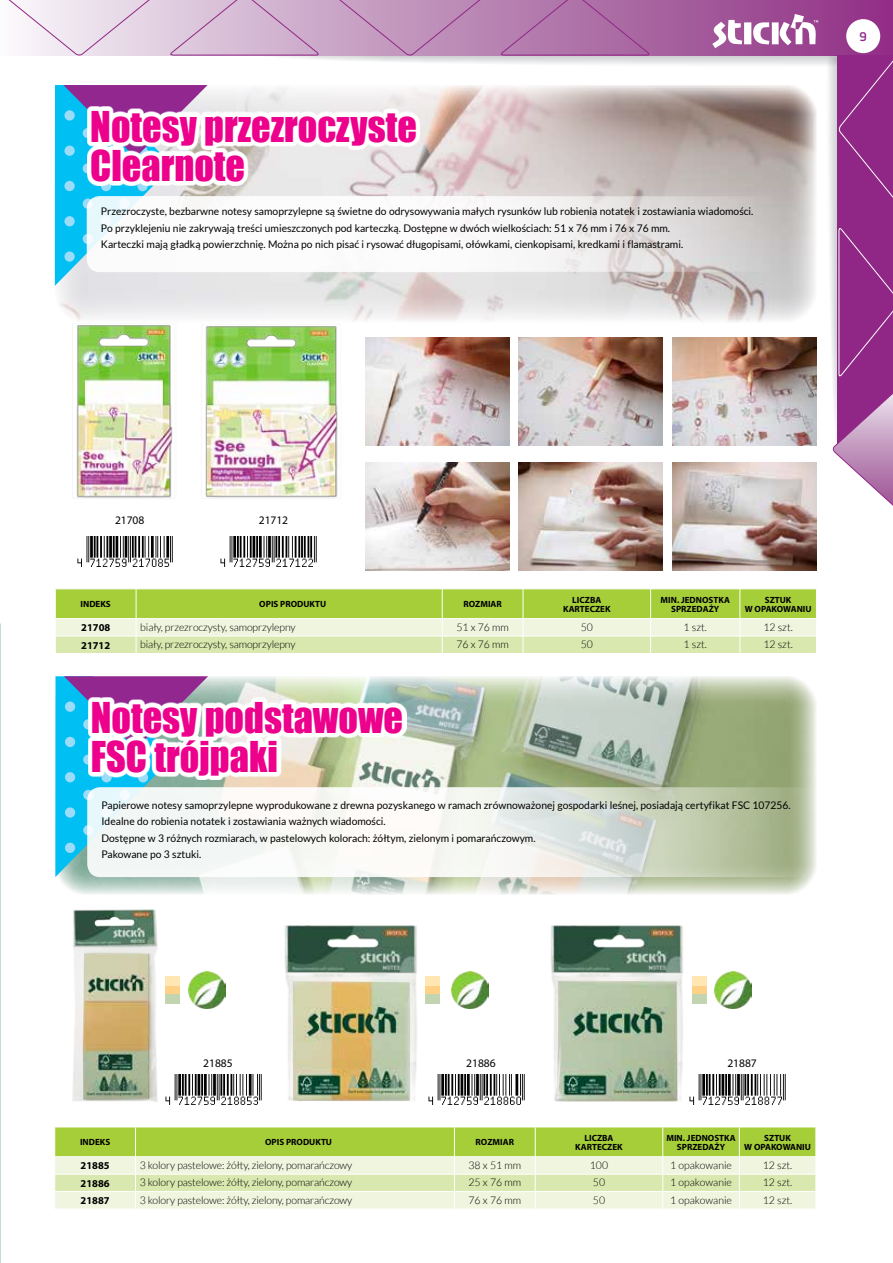
<style>
.page{position:relative;width:893px;height:1263px;background:#fff}
.page>*{position:absolute;margin:0;border:0;box-sizing:border-box;transform-origin:0 0}
.t1{font:39px/39px "Impact";color:#ec008c}
.t2{font:500 13.5px "Ample Soft";color:#92278f}
.t3{font:11.55px "Myriad Pro";letter-spacing:-.005em;color:#000}
.t4{font:10.5px/16.5px "Lato";color:#000}
.t5{font:300 10.5px "Lato";letter-spacing:-.01em;color:#000}
.t6{font:700 10.5px "Myriad Pro";color:#000}
.t7{font:700 9px/9px "Myriad Pro";color:#000;text-align:center}
</style>
<div class="page">
<svg style="left:55px;top:589px;width:762px;height:64px;background:#c8e088"></svg>
<hr style="left:55px;top:618px;width:81px;height:1px;background:#fff">
<hr style="left:56px;top:636px;width:80px;height:1px;background:#fff">
<hr style="left:136px;top:618px;width:306px;height:1px;background:#fff">
<hr style="left:442px;top:618px;width:81px;height:1px;background:#fff">
<hr style="left:523px;top:618px;width:128px;height:1px;background:#fff">
<hr style="left:651px;top:618px;width:89px;height:1px;background:#fff">
<hr style="left:740px;top:618px;width:77px;height:1px;background:#fff">
<img style="left:77px;top:537px;width:96px;height:30px">
<img style="left:220px;top:537px;width:97px;height:30px">
<img style="left:518px;top:525px;width:144px;height:45px">
<img style="left:672px;top:525px;width:145px;height:45px">
<img style="left:366px;top:525px;width:144px;height:45px">
<img style="left:8px;top:0;width:885px;height:525px">
<img style="left:59px;top:676px;width:757px;height:218px">
<svg style="left:55px;top:676px;width:153px;height:201px;background:#4299d0"></svg>
<svg style="left:87px;top:787px;width:746px;height:90px"></svg>
<svg style="left:88px;top:697px;width:318px;height:83px"></svg>
<svg style="left:54px;top:1127px;width:762px;height:82px;background:#d1e49b"></svg>
<hr style="left:54px;top:1156px;width:82px;height:1px;background:#fff">
<hr style="left:55px;top:1174px;width:81px;height:1px;background:#fff">
<hr style="left:55px;top:1191px;width:81px;height:1px;background:#fff">
<hr style="left:136px;top:1156px;width:318px;height:1px;background:#fff">
<hr style="left:136px;top:1191px;width:318px;height:1px;background:#fff">
<hr style="left:454px;top:1156px;width:81px;height:1px;background:#fff">
<hr style="left:454px;top:1191px;width:81px;height:1px;background:#fff">
<hr style="left:535px;top:1156px;width:128px;height:1px;background:#fff">
<hr style="left:535px;top:1191px;width:128px;height:1px;background:#fff">
<hr style="left:663px;top:1156px;width:76px;height:1px;background:#fff">
<hr style="left:663px;top:1191px;width:76px;height:1px;background:#fff">
<hr style="left:739px;top:1156px;width:77px;height:1px;background:#fff">
<hr style="left:739px;top:1191px;width:76px;height:1px;background:#fff">
<img style="left:165px;top:1074px;width:97px;height:30px">
<img style="left:72px;top:909px;width:86px;height:193px">
<img style="left:428px;top:1074px;width:97px;height:30px">
<img style="left:285px;top:925px;width:132px;height:176px">
<img style="left:689px;top:1074px;width:97px;height:30px">
<img style="left:551px;top:925px;width:132px;height:177px">
<img style="left:714px;top:972px;width:37px;height:37px">
<img style="left:452px;top:972px;width:37px;height:37px">
<img style="left:188px;top:972px;width:37px;height:37px">
<div style="left:692px;top:977px;width:14px;height:9px;background:#ffe6b3"></div>
<div style="left:692px;top:986px;width:14px;height:9px;background:#ffd187"></div>
<div style="left:692px;top:994px;width:14px;height:10px;background:#c2d4b0"></div>
<div style="left:425px;top:977px;width:15px;height:9px;background:#ffe6b3"></div>
<div style="left:425px;top:986px;width:15px;height:9px;background:#ffd187"></div>
<div style="left:425px;top:994px;width:15px;height:10px;background:#c2d4b0"></div>
<div style="left:165px;top:977px;width:15px;height:9px;background:#ffe6b3"></div>
<div style="left:165px;top:986px;width:15px;height:9px;background:#ffd187"></div>
<div style="left:165px;top:994px;width:15px;height:10px;background:#c2d4b0"></div>
<h1 class="t1" style="left:90px;top:106px;width:328px">Notesy przezroczyste<br>Clearnote</h1>
<p class="t4" style="left:101px;top:203px;width:654px">Przezroczyste, bezbarwne notesy samoprzylepne są świetne do odrysowywania małych rysunków lub robienia notatek i zostawiania wiadomości.<br>Po przyklejeniu nie zakrywają treści umieszczonych pod karteczką. Dostępne w dwóch wielkościach: 51 x 76 mm i 76 x 76 mm.<br>Karteczki mają gładką powierzchnię. Można po nich pisać i rysować długopisami, ołówkami, cienkopisami, kredkami i flamastrami.</p>
<p class="t2" style="left:859px;top:29px;width:9px">9</p>
<p class="t3" style="left:115px;top:513px;width:31px">21708</p>
<p class="t3" style="left:259px;top:513px;width:31px">21712</p>
<p class="t7" style="left:81px;top:599px;width:32px">INDEKS</p>
<p class="t7" style="left:259px;top:599px;width:68px">OPIS PRODUKTU</p>
<p class="t7" style="left:463px;top:599px;width:40px">ROZMIAR</p>
<p class="t7" style="left:563px;top:595px;width:49px">LICZBA<br>KARTECZEK</p>
<p class="t7" style="left:661px;top:595px;width:71px">MIN. JEDNOSTKA<br>SPRZEDAŻY</p>
<p class="t7" style="left:745px;top:595px;width:68px">SZTUK<br>W OPAKOWANIU</p>
<p class="t6" style="left:81px;top:621px;width:31px">21708</p>
<p class="t5" style="left:140px;top:621px;width:157px">biały, przezroczysty, samoprzylepny</p>
<p class="t5" style="left:456px;top:621px;width:54px">51 x 76 mm</p>
<p class="t5" style="left:581px;top:621px;width:14px">50</p>
<p class="t5" style="left:683px;top:621px;width:25px">1 szt.</p>
<p class="t5" style="left:763px;top:621px;width:31px">12 szt.</p>
<p class="t6" style="left:81px;top:638px;width:31px">21712</p>
<p class="t5" style="left:140px;top:639px;width:157px">biały, przezroczysty, samoprzylepny</p>
<p class="t5" style="left:456px;top:639px;width:54px">76 x 76 mm</p>
<p class="t5" style="left:581px;top:639px;width:14px">50</p>
<p class="t5" style="left:683px;top:639px;width:25px">1 szt.</p>
<p class="t5" style="left:763px;top:639px;width:31px">12 szt.</p>
<h1 class="t1" style="left:91px;top:697px;width:314px">Notesy podstawowe<br>FSC trójpaki</h1>
<p class="t4" style="left:101px;top:796px;width:691px">Papierowe notesy samoprzylepne wyprodukowane z drewna pozyskanego w ramach zrównoważonej gospodarki leśnej, posiadają certyfikat FSC 107256.<br>Idealne do robienia notatek i zostawiania ważnych wiadomości.<br>Dostępne w 3 różnych rozmiarach, w pastelowych kolorach: żółtym, zielonym i pomarańczowym.<br>Pakowane po 3 sztuki.</p>
<p class="t3" style="left:203px;top:1056px;width:31px">21885</p>
<p class="t3" style="left:466px;top:1056px;width:31px">21886</p>
<p class="t3" style="left:727px;top:1056px;width:31px">21887</p>
<p class="t7" style="left:80px;top:1137px;width:32px">INDEKS</p>
<p class="t7" style="left:265px;top:1137px;width:68px">OPIS PRODUKTU</p>
<p class="t7" style="left:476px;top:1137px;width:40px">ROZMIAR</p>
<p class="t7" style="left:575px;top:1133px;width:49px">LICZBA<br>KARTECZEK</p>
<p class="t7" style="left:666px;top:1133px;width:71px">MIN. JEDNOSTKA<br>SPRZEDAŻY</p>
<p class="t7" style="left:744px;top:1133px;width:68px">SZTUK<br>W OPAKOWANIU</p>
<p class="t6" style="left:81px;top:1159px;width:31px">21885</p>
<p class="t5" style="left:140px;top:1159px;width:214px">3 kolory pastelowe: żółty, zielony, pomarańczowy</p>
<p class="t5" style="left:469px;top:1159px;width:54px">38 x 51 mm</p>
<p class="t5" style="left:590px;top:1159px;width:20px">100</p>
<p class="t5" style="left:670px;top:1159px;width:63px">1 opakowanie</p>
<p class="t5" style="left:763px;top:1159px;width:31px">12 szt.</p>
<p class="t6" style="left:81px;top:1176px;width:31px">21886</p>
<p class="t5" style="left:140px;top:1177px;width:214px">3 kolory pastelowe: żółty, zielony, pomarańczowy</p>
<p class="t5" style="left:468px;top:1177px;width:54px">25 x 76 mm</p>
<p class="t5" style="left:593px;top:1177px;width:14px">50</p>
<p class="t5" style="left:670px;top:1177px;width:63px">1 opakowanie</p>
<p class="t5" style="left:763px;top:1177px;width:31px">12 szt.</p>
<p class="t6" style="left:81px;top:1194px;width:31px">21887</p>
<p class="t5" style="left:140px;top:1194px;width:214px">3 kolory pastelowe: żółty, zielony, pomarańczowy</p>
<p class="t5" style="left:468px;top:1194px;width:54px">76 x 76 mm</p>
<p class="t5" style="left:593px;top:1194px;width:14px">50</p>
<p class="t5" style="left:670px;top:1194px;width:63px">1 opakowanie</p>
<p class="t5" style="left:763px;top:1194px;width:31px">12 szt.</p>
</div>
